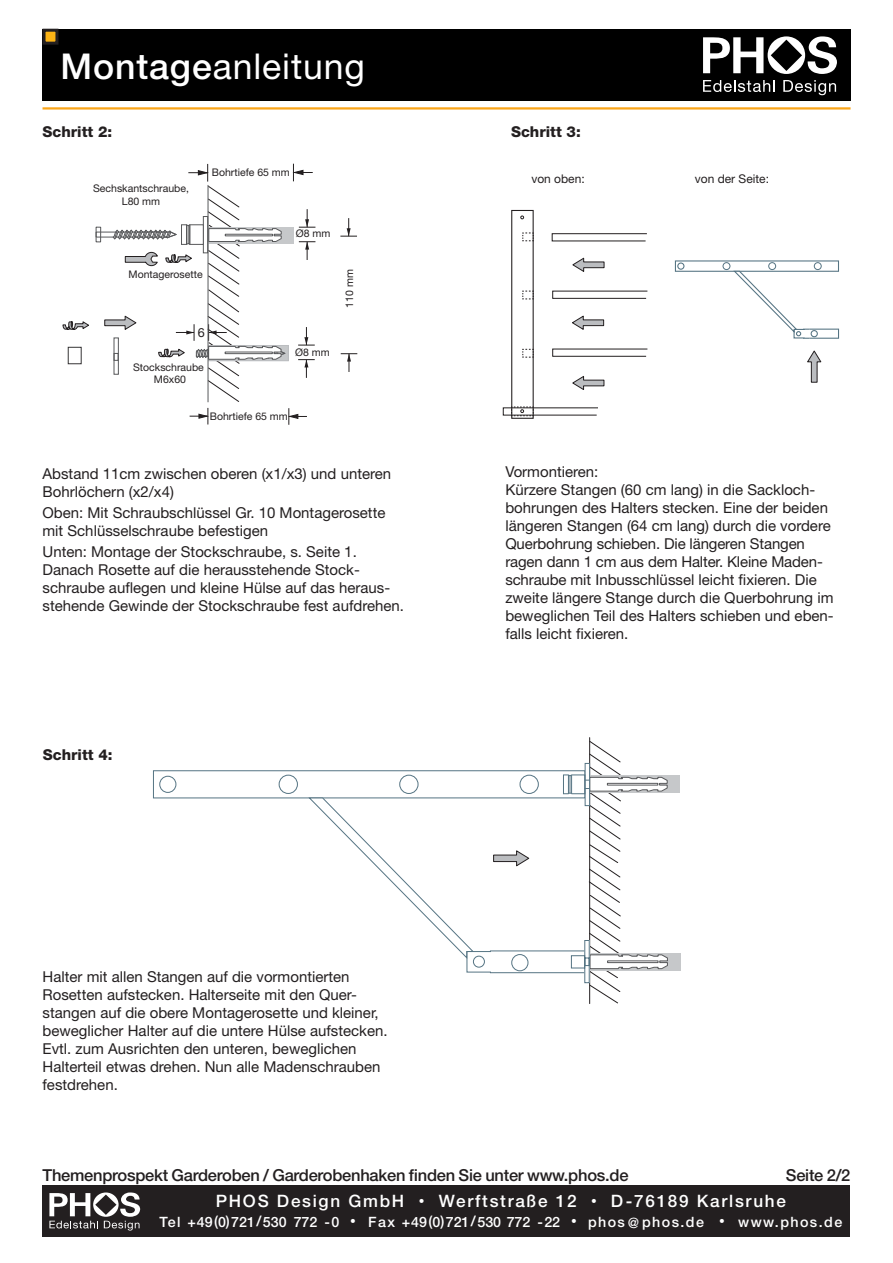
<style>
.page{position:relative;width:893px;height:1263px;background:#fff}
.page>*{position:absolute;margin:0;border:0;box-sizing:border-box;transform-origin:0 0}
.t1{font:35.7px "Helvetica Neue LT Std";letter-spacing:.025em;color:#fff}
.t2{font:500 17.1px "Helvetica Neue LT Std";letter-spacing:.1em;color:#fff}
.t3{font:500 16.5px "Helvetica Neue LT Std";letter-spacing:-.015em;color:#231f20}
.t4{font:15px/18px "Helvetica Neue LT Std";color:#231f20}
.t5{font:800 15px "Helvetica Neue LT Std";color:#231f20}
.t6{font:500 14.25px "Helvetica Neue LT Std";letter-spacing:.05em;color:#fff}
.t7{font:12.6px "Helvetica Neue LT Std";color:#231f20}
.t8{font:12px "Helvetica Neue LT Std";color:#231f20}
.t9{font:10.5px/12.6px "Helvetica Neue LT Std";color:#231f20;text-align:center}
.s1{font-weight:500}
.s2{font-size:11.4px}
</style>
<div class="page">
<hr style="left:589px;top:738px;width:1px;height:266px;background:#231f20">
<svg style="left:341px;top:353px;width:16px;height:19px"></svg>
<svg style="left:340px;top:218px;width:17px;height:19px"></svg>
<svg style="left:298px;top:359px;width:17px;height:19px"></svg>
<svg style="left:298px;top:327px;width:17px;height:19px"></svg>
<div style="left:209px;top:345px;width:79px;height:16px;background:#c6c8ca"></div>
<div style="left:208px;top:345px;width:81px;height:16px;border:1px solid #bbbdc0"></div>
<svg style="left:190px;top:408px;width:18px;height:17px"></svg>
<svg style="left:288px;top:408px;width:19px;height:17px"></svg>
<svg style="left:293px;top:164px;width:20px;height:17px"></svg>
<svg style="left:299px;top:241px;width:16px;height:19px"></svg>
<svg style="left:299px;top:209px;width:16px;height:19px"></svg>
<div style="left:68px;top:347px;width:14px;height:17px;border:1px solid #363435"></div>
<svg style="left:62px;top:321px;width:27px;height:9px"></svg>
<div style="left:43px;top:1186px;width:807px;height:51px;background:#231f20"></div>
<svg style="left:49px;top:1193px;width:91px;height:38px"></svg>
<div style="left:43px;top:29px;width:807px;height:71px;background:#000"></div>
<div style="left:44px;top:30px;width:13px;height:13px;background:#fcb315"></div>
<div style="left:43px;top:29px;width:15px;height:16px;border:3px solid #231f20"></div>
<svg style="left:703px;top:36px;width:134px;height:38px"></svg>
<svg style="left:703px;top:80px;width:72px;height:12px"></svg>
<svg style="left:783px;top:80px;width:53px;height:15px"></svg>
<hr style="left:43px;top:107px;width:807px;height:3px;background:#faa61a">
<div style="left:208px;top:227px;width:85px;height:16px;background:#c6c8ca"></div>
<div style="left:589px;top:775px;width:91px;height:18px;background:#c6c8ca"></div>
<div style="left:589px;top:953px;width:91px;height:18px;background:#c6c8ca"></div>
<div style="left:675px;top:260px;width:164px;height:12px;border:1px solid #557483"></div>
<div style="left:677px;top:263px;width:7px;height:7px;border:1px solid #557483;border-radius:50%"></div>
<div style="left:723px;top:262px;width:7px;height:8px;border:1px solid #557483;border-radius:50%"></div>
<div style="left:768px;top:262px;width:8px;height:8px;border:1px solid #557483;border-radius:50%"></div>
<div style="left:814px;top:262px;width:7px;height:8px;border:1px solid #557483;border-radius:50%"></div>
<div style="left:809px;top:329px;width:30px;height:10px;border:1px solid #557483"></div>
<svg style="left:732px;top:270px;width:85px;height:69px"></svg>
<div style="left:810px;top:330px;width:8px;height:7px;border:1px solid #557483;border-radius:50%"></div>
<svg style="left:502px;top:406px;width:96px;height:10px"></svg>
<div style="left:511px;top:210px;width:23px;height:209px;border:1px solid #231f20"></div>
<svg style="left:522px;top:290px;width:12px;height:10px"></svg>
<svg style="left:522px;top:349px;width:12px;height:9px"></svg>
<svg style="left:522px;top:232px;width:12px;height:10px"></svg>
<svg style="left:552px;top:290px;width:96px;height:9px"></svg>
<svg style="left:572px;top:257px;width:33px;height:15px"></svg>
<svg style="left:551px;top:233px;width:96px;height:9px"></svg>
<svg style="left:552px;top:348px;width:96px;height:9px"></svg>
<svg style="left:572px;top:315px;width:32px;height:15px"></svg>
<svg style="left:572px;top:376px;width:33px;height:14px"></svg>
<svg style="left:807px;top:350px;width:15px;height:33px"></svg>
<div style="left:153px;top:770px;width:432px;height:28px;border:1px solid #557483"></div>
<div style="left:159px;top:776px;width:17px;height:17px;border:1px solid #557483;border-radius:50%"></div>
<div style="left:279px;top:775px;width:19px;height:19px;border:1px solid #557483;border-radius:50%"></div>
<svg style="left:308px;top:741px;width:360px;height:263px"></svg>
<div style="left:512px;top:955px;width:16px;height:16px;background:#fff;border-radius:50%"></div>
<div style="left:511px;top:954px;width:17px;height:17px;border:1px solid #557483;border-radius:50%"></div>
<svg style="left:96px;top:164px;width:189px;height:238px"></svg>
<hr style="left:208px;top:185px;width:1px;height:217px;background:#58595b">
<h1 class="t1" style="left:61px;top:54px;width:306px"><span class="s1">Montage</span>anleitung</h1>
<p class="t5" style="left:43px;top:126px;width:71px">Schritt 2:</p>
<p class="t5" style="left:511px;top:126px;width:71px">Schritt 3:</p>
<p class="t9" style="left:93px;top:183px;width:97px">Sechskantschraube,<br>L80 mm</p>
<p class="t9" style="left:212px;top:167px;width:80px">Bohrtiefe 65 mm</p>
<p class="t9" style="left:296px;top:228px;width:36px">Ø8 mm</p>
<p class="t9" style="left:129px;top:269px;width:76px">Montagerosette</p>
<p class="t7" style="left:198px;top:328px;width:9px">6</p>
<p class="t9" style="left:133px;top:361px;width:72px">Stockschraube<br>M6x60</p>
<p class="t9" style="left:295px;top:347px;width:36px">Ø8 mm</p>
<p class="t9" style="left:210px;top:411px;width:80px">Bohrtiefe 65 mm</p>
<p class="t9" style="left:344px;top:308px;width:40px;rotate:-90deg">110 mm</p>
<p class="t4" style="left:43px;top:466px;width:350px">Abstand 11cm zwischen oberen (x1/x3) und unteren<br>Bohrlöchern (x2/x4)</p>
<p class="t4" style="left:43px;top:505px;width:344px">Oben: Mit Schraubschlüssel Gr. 10 Montagerosette mit Schlüsselschraube befestigen</p>
<p class="t4" style="left:43px;top:544px;width:363px">Unten: Montage der Stockschraube, s. Seite 1.<br>Danach Rosette auf die herausstehende Stock&shy;schraube auflegen und kleine Hülse auf das heraus&shy;stehende Gewinde der Stockschraube fest aufdrehen.</p>
<p class="t5" style="left:43px;top:749px;width:71px">Schritt 4:</p>
<p class="t4" style="left:43px;top:969px;width:347px">Halter mit allen Stangen auf die vormontierten Rosetten aufstecken. Halterseite mit den Quer&shy;stangen auf die obere Montagerosette und kleiner, beweglicher Halter auf die untere Hülse aufstecken.<br>Evtl. zum Ausrichten den unteren, beweglichen Halterteil etwas drehen. Nun alle Madenschrauben festdrehen.</p>
<p class="t8" style="left:531px;top:174px;width:55px">von oben:</p>
<p class="t8" style="left:695px;top:174px;width:76px">von der Seite:</p>
<p class="t4" style="left:505px;top:464px;width:330px">Vormontieren:<br>Kürzere Stangen (60 cm lang) in die Sackloch&shy;bohrungen des Halters stecken. Eine der beiden längeren Stangen (64 cm lang) durch die vordere Querbohrung schieben. Die längeren Stangen ragen dann 1 cm aus dem Halter. Kleine Maden&shy;schraube mit Inbusschlüssel leicht fixieren. Die zweite längere Stange durch die Querbohrung im beweglichen Teil des Halters schieben und eben&shy;falls leicht fixieren.</p>
<p class="t3" style="left:43px;top:1169px;width:587px">Themenprospekt Garderoben / Garderobenhaken finden Sie unter www.phos.de</p>
<p class="t3" style="left:786px;top:1169px;width:66px">Seite 2/2</p>
<p class="t2" style="left:216px;top:1195px;width:572px">PHOS Design GmbH <span class="s2">•</span> Werftstraße 12 <span class="s2">•</span> D-76189 Karlsruhe</p>
<p class="t6" style="left:159px;top:1217px;width:684px">Tel +49(0)721/530 772 -0 <span class="s2">•</span> Fax +49(0)721/530 772 -22 <span class="s2">•</span> phos@phos.de <span class="s2">•</span> www.phos.de</p>
</div>
